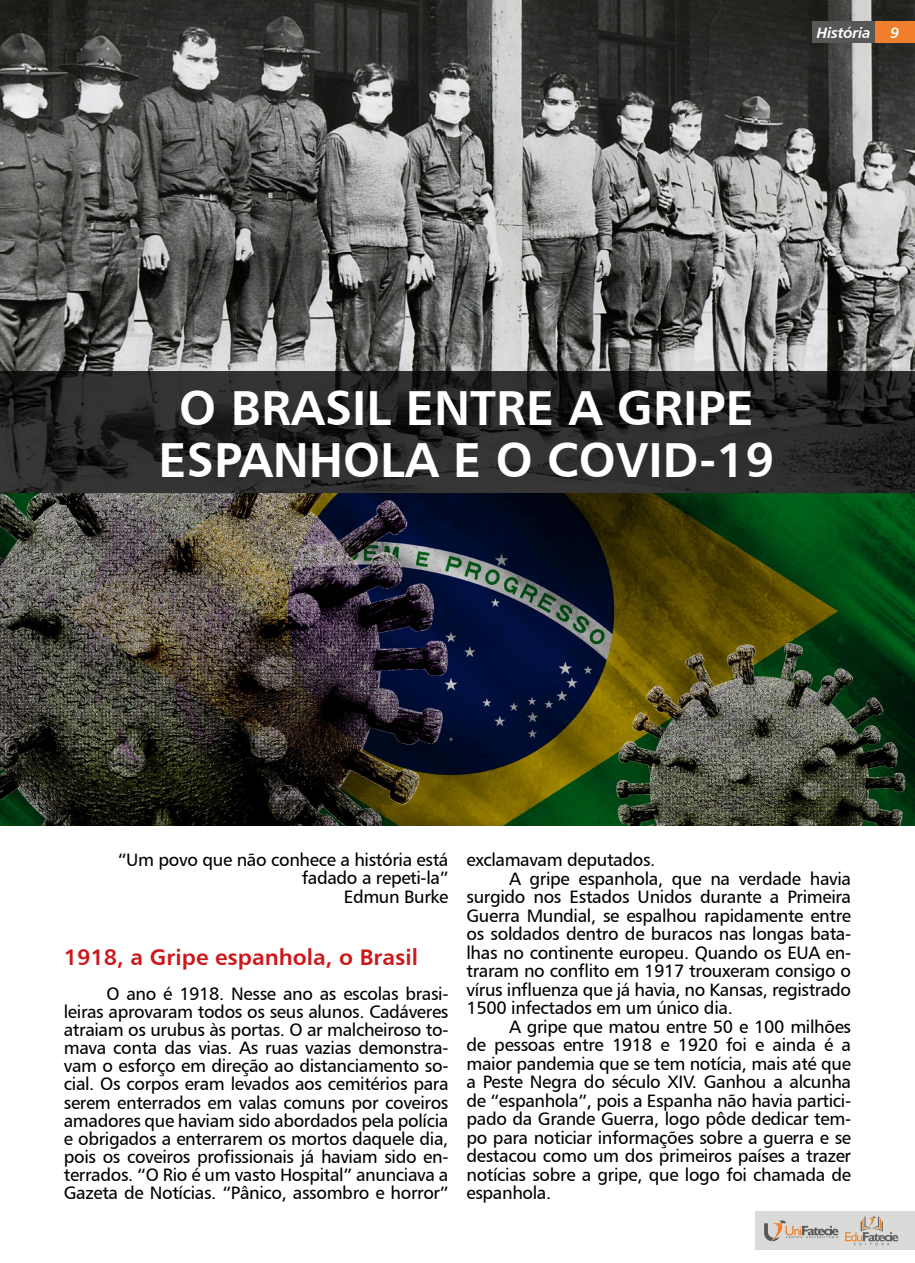
<style>
.page{position:relative;width:915px;height:1263px;background:#fff}
.page>*{position:absolute;margin:0;border:0;box-sizing:border-box;transform-origin:0 0}
.t1{font:49.2px/51.6px "Humanist 777 BT Bold B";color:#fff;text-align:center}
.t2{font:22.5px "Humanist 777 BT Bold B";color:#cd171a}
.t3{font:18px/18.1px "Humanist 777 BT Roman B";letter-spacing:-.02em;color:#000;text-align:right}
.t4{font:15px "Humanist 777 BT Bold Italic B";letter-spacing:-.02em;color:#fff}
</style>
<div class="page">
<img style="left:0;top:0;width:914px;height:371px">
<svg style="left:0;top:371px;width:914px;height:122px;background:#272727"></svg>
<div style="left:874px;top:21px;width:40px;height:22px;background:#f07e2d"></div>
<div style="left:811px;top:21px;width:63px;height:22px;background:#575756"></div>
<div style="left:755px;top:1211px;width:159px;height:39px;background:#dadad9"></div>
<svg style="left:764px;top:1220px;width:74px;height:21px"></svg>
<svg style="left:845px;top:1216px;width:53px;height:29px"></svg>
<img style="left:0;top:493px;width:914px;height:332px">
<p class="t4" style="left:816px;top:23px;width:55px">História</p>
<p class="t4" style="left:890px;top:23px;width:10px">9</p>
<h1 class="t1" style="left:158px;top:381px;width:617px">O BRASIL ENTRE A GRIPE<br>ESPANHOLA E O COVID-19</h1>
<p class="t3" style="left:118px;top:851px;width:332px">“Um povo que não conhece a história está fadado a repeti-la”<br>Edmun Burke</p>
<p class="t2" style="left:64px;top:943px;width:355px">1918, a Gripe espanhola, o Brasil</p>
<p class="t3" style="left:64px;top:984px;width:386px;text-align:justify;text-indent:43px">O ano é 1918. Nesse ano as escolas brasi&shy;leiras aprovaram todos os seus alunos. Cadáveres atraiam os urubus às portas. O ar malcheiroso to&shy;mava conta das vias. As ruas vazias demonstra&shy;vam o esforço em direção ao distanciamento so&shy;cial. Os corpos eram levados aos cemitérios para serem enterrados em valas comuns por coveiros amadores que haviam sido abordados pela polícia e obrigados a enterrarem os mortos daquele dia, pois os coveiros profissionais já haviam sido en&shy;terrados. “O Rio é um vasto Hospital” anunciava a Gazeta de Notícias. “Pânico, assombro e horror”</p>
<p class="t3" style="left:466px;top:850px;width:190px">exclamavam deputados.</p>
<p class="t3" style="left:509px;top:869px;width:343px">A gripe espanhola, que na verdade havia</p>
<p class="t3" style="left:466px;top:887px;width:386px">surgido nos Estados Unidos durante a Primeira</p>
<p class="t3" style="left:466px;top:906px;width:386px">Guerra Mundial, se espalhou rapidamente entre</p>
<p class="t3" style="left:466px;top:924px;width:386px">os soldados dentro de buracos nas longas bata-</p>
<p class="t3" style="left:466px;top:943px;width:386px">lhas no continente europeu. Quando os EUA en-</p>
<p class="t3" style="left:466px;top:961px;width:386px">traram no conflito em 1917 trouxeram consigo o</p>
<p class="t3" style="left:466px;top:980px;width:386px">vírus influenza que já havia, no Kansas, registrado</p>
<p class="t3" style="left:466px;top:998px;width:268px">1500 infectados em um único dia.</p>
<p class="t3" style="left:509px;top:1017px;width:343px">A gripe que matou entre 50 e 100 milhões</p>
<p class="t3" style="left:466px;top:1035px;width:386px">de pessoas entre 1918 e 1920 foi e ainda é a</p>
<p class="t3" style="left:466px;top:1054px;width:386px">maior pandemia que se tem notícia, mais até que</p>
<p class="t3" style="left:466px;top:1072px;width:386px">a Peste Negra do século XIV. Ganhou a alcunha</p>
<p class="t3" style="left:466px;top:1091px;width:386px">de “espanhola”, pois a Espanha não havia partici-</p>
<p class="t3" style="left:466px;top:1109px;width:386px">pado da Grande Guerra, logo pôde dedicar tem-</p>
<p class="t3" style="left:466px;top:1128px;width:386px">po para noticiar informações sobre a guerra e se</p>
<p class="t3" style="left:466px;top:1146px;width:386px">destacou como um dos primeiros países a trazer</p>
<p class="t3" style="left:466px;top:1165px;width:386px">notícias sobre a gripe, que logo foi chamada de</p>
<p class="t3" style="left:466px;top:1183px;width:86px">espanhola.</p>
</div>
